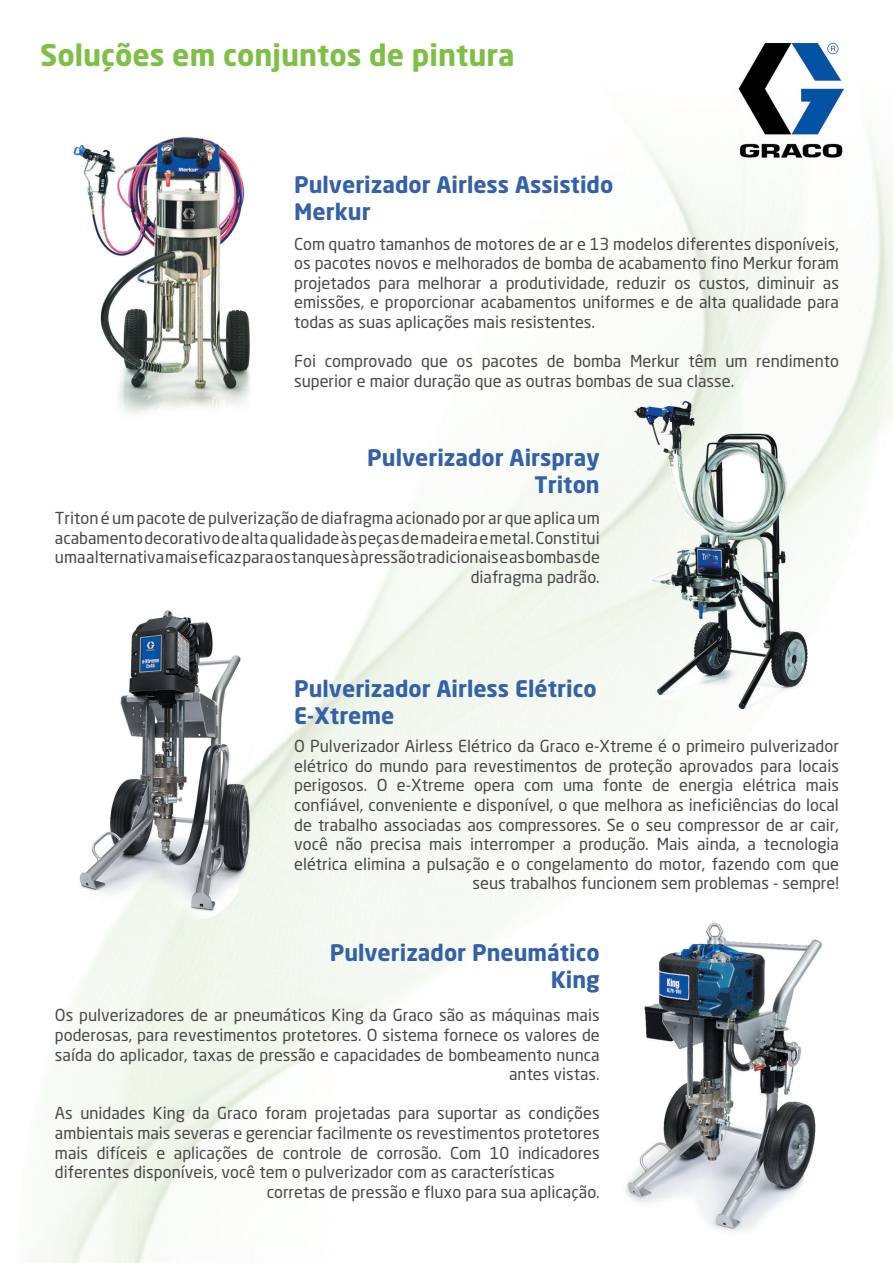
<style>
.page{position:relative;width:893px;height:1263px;background:#fff}
.page>*{position:absolute;margin:0;border:0;box-sizing:border-box;transform-origin:0 0}
.t1{font:700 29.4px "Neo Sans Std";color:#7fbf46}
.t2{font:700 22.5px "Neo Sans Std";color:#3461a8}
.t3{font:16.35px/19.6px "Neo Sans Std";color:#4a4748;text-align:justify}
</style>
<div class="page">
<img style="left:26px;top:43px;width:867px;height:1220px">
<p class="t1" style="left:40px;top:36px;width:476px">Soluções em conjuntos de pintura</p>
<p class="t2" style="left:294px;top:170px;width:321px">Pulverizador Airless Assistido</p>
<p class="t2" style="left:294px;top:197px;width:78px">Merkur</p>
<p class="t3" style="left:294px;top:233px;width:546px">Com quatro tamanhos de motores de ar e 13 modelos diferentes disponíveis, os pacotes novos e melhorados de bomba de acabamento fino Merkur foram projetados para melhorar a produtividade, reduzir os custos, diminuir as emissões, e proporcionar acabamentos uniformes e de alta qualidade para todas as suas aplicações mais resistentes.</p>
<p class="t3" style="left:294px;top:351px;width:546px">Foi comprovado que os pacotes de bomba Merkur têm um rendimento superior e maior duração que as outras bombas de sua classe.</p>
<p class="t2" style="left:367px;top:443px;width:234px">Pulverizador Airspray</p>
<p class="t2" style="left:535px;top:470px;width:67px">Triton</p>
<p class="t3" style="left:55px;top:508px;width:546px">Triton é um pacote de pulverização de diafragma acionado por ar que aplica um acabamento decorativo de alta qualidade às peças de madeira e metal. Constitui uma alternativa mais eficaz para os tanques à pressão tradicionais e as bombas de</p>
<p class="t3" style="left:471px;top:567px;width:131px">diafragma padrão.</p>
<p class="t2" style="left:294px;top:674px;width:304px">Pulverizador Airless Elétrico</p>
<p class="t2" style="left:294px;top:701px;width:102px">E-Xtreme</p>
<p class="t3" style="left:294px;top:736px;width:546px">O Pulverizador Airless Elétrico da Graco e-Xtreme é o primeiro pulverizador elétrico do mundo para revestimentos de proteção aprovados para locais perigosos. O e-Xtreme opera com uma fonte de energia elétrica mais confiável, conveniente e disponível, o que melhora as ineficiências do local de trabalho associadas aos compressores. Se o seu compressor de ar cair, você não precisa mais interromper a produção. Mais ainda, a tecnologia elétrica elimina a pulsação e o congelamento do motor, fazendo com que</p>
<p class="t3" style="left:473px;top:873px;width:368px">seus trabalhos funcionem sem problemas - sempre!</p>
<p class="t2" style="left:330px;top:938px;width:272px">Pulverizador Pneumático</p>
<p class="t2" style="left:551px;top:965px;width:51px">King</p>
<p class="t3" style="left:55px;top:1005px;width:546px">Os pulverizadores de ar pneumáticos King da Graco são as máquinas mais poderosas, para revestimentos protetores. O sistema fornece os valores de saída do aplicador, taxas de pressão e capacidades de bombeamento nunca</p>
<p class="t3" style="left:509px;top:1064px;width:92px">antes vistas.</p>
<p class="t3" style="left:55px;top:1103px;width:546px">As unidades King da Graco foram projetadas para suportar as condições ambientais mais severas e gerenciar facilmente os revestimentos protetores mais difíceis e aplicações de controle de corrosão. Com 10 indicadores diferentes disponíveis, você tem o pulverizador com as características</p>
<p class="t3" style="left:267px;top:1182px;width:334px">corretas de pressão e fluxo para sua aplicação.</p>
</div>
